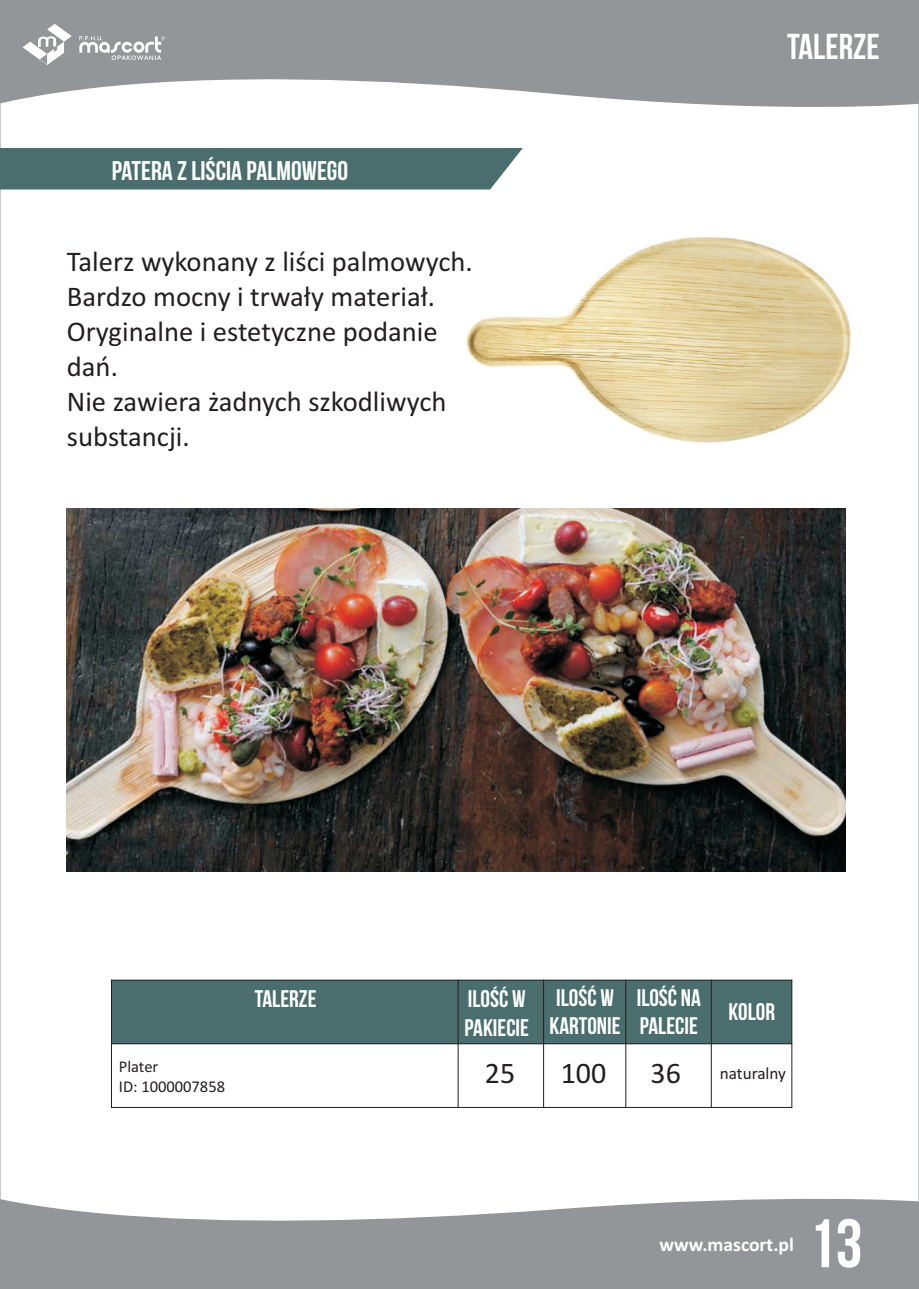
<style>
.page{position:relative;width:919px;height:1289px;background:#fff}
.page>*{position:absolute;margin:0;border:0;box-sizing:border-box;transform-origin:0 0}
.t1{font:68.4px "Bebas Neue";color:#fff}
.t2{font:36px "Bebas Neue";color:#fff}
.t3{font:30px "Calibri";color:#231f20}
.t4{font:28.65px/35px "Calibri";color:#231f20}
.t5{font:27px "Bebas Neue";color:#fff}
.t6{font:24px/28.8px "Bebas Neue";color:#fff}
.t7{font:700 19.65px "Calibri";color:#fff}
.t8{font:17.1px "Calibri";color:#231f20}
.t9{font:16.5px/20.1px "Calibri";color:#231f20}
</style>
<div class="page">
<svg style="left:0;top:1191px;width:918px;height:97px;fill:#939598"></svg>
<svg style="left:0;top:0;width:918px;height:116px;fill:#939598"></svg>
<svg style="left:23px;top:24px;width:49px;height:41px"></svg>
<svg style="left:79px;top:36px;width:86px;height:24px"></svg>
<div style="left:111px;top:980px;width:347px;height:63px;background:#496e6d"></div>
<div style="left:458px;top:980px;width:85px;height:63px;background:#496e6d"></div>
<div style="left:543px;top:980px;width:82px;height:63px;background:#496e6d"></div>
<div style="left:625px;top:980px;width:86px;height:63px;background:#496e6d"></div>
<div style="left:711px;top:980px;width:80px;height:63px;background:#496e6d"></div>
<hr style="left:111px;top:979px;width:1px;height:128px;background:#231f20">
<hr style="left:457px;top:979px;width:1px;height:128px;background:#231f20">
<hr style="left:543px;top:979px;width:1px;height:128px;background:#231f20">
<hr style="left:625px;top:979px;width:1px;height:128px;background:#231f20">
<hr style="left:710px;top:979px;width:1px;height:128px;background:#231f20">
<hr style="left:791px;top:979px;width:1px;height:128px;background:#231f20">
<hr style="left:111px;top:1106px;width:681px;height:1px;background:#231f20">
<hr style="left:111px;top:1043px;width:681px;height:1px;background:#231f20">
<hr style="left:111px;top:979px;width:681px;height:1px;background:#231f20">
<div style="left:0;top:148px;width:522px;height:41px;background:#496e6d"></div>
<img style="left:466px;top:237px;width:384px;height:206px">
<img style="left:66px;top:508px;width:779px;height:363px">
<p class="t5" style="left:112px;top:159px;width:238px">PATERA Z LIŒCIA PALMOWEGO</p>
<p class="t4" style="left:67px;top:246px;width:407px">Talerz wykonany z liœci palmowych.<br>Bardzo mocny i trwa³y materia³.<br>Oryginalne i estetyczne podanie dañ.<br>Nie zawiera ¿adnych szkodliwych substancji.</p>
<p class="t2" style="left:787px;top:32px;width:94px">TALERZE</p>
<p class="t6" style="left:255px;top:986px;width:63px">TALERZE</p>
<p class="t6" style="left:464px;top:986px;width:66px">ILOŒÆ W<br>PAKIECIE</p>
<p class="t6" style="left:549px;top:985px;width:73px">ILOŒÆ W<br>KARTONIE</p>
<p class="t6" style="left:636px;top:985px;width:66px">ILOŒÆ NA<br>PALECIE</p>
<p class="t6" style="left:728px;top:999px;width:48px">KOLOR</p>
<p class="t9" style="left:119px;top:1057px;width:108px">Plater<br>ID: 1000007858</p>
<p class="t3" style="left:485px;top:1060px;width:32px">25</p>
<p class="t3" style="left:560px;top:1060px;width:47px">100</p>
<p class="t3" style="left:650px;top:1060px;width:32px">36</p>
<p class="t8" style="left:719px;top:1066px;width:68px">naturalny</p>
<p class="t7" style="left:659px;top:1235px;width:136px">www.mascort.pl</p>
<h1 class="t1" style="left:808px;top:1215px;width:56px">13</h1>
</div>
